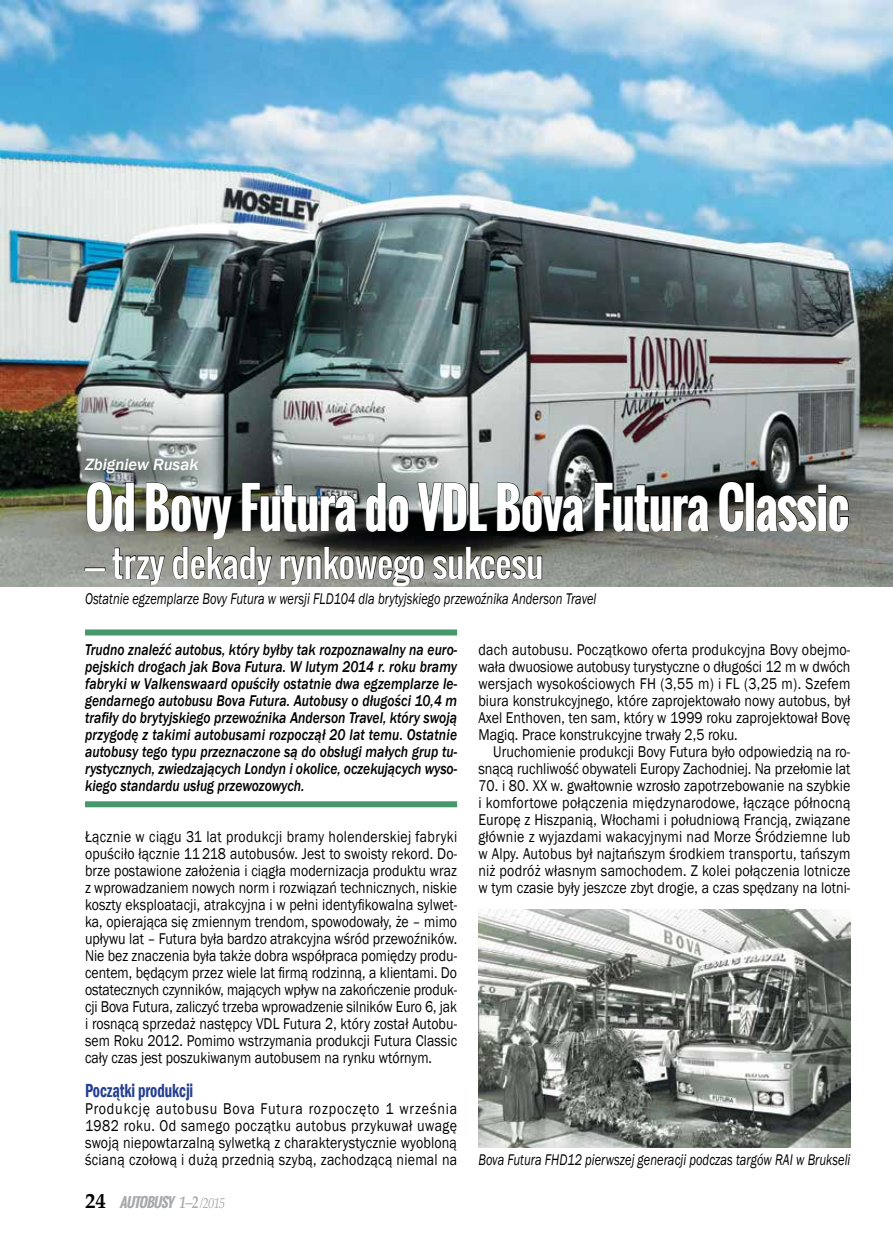
<style>
.page{position:relative;width:893px;height:1251px;background:#fff}
.page>*{position:absolute;margin:0;border:0;box-sizing:border-box;transform-origin:0 0}
.t1{font:700 54px "Oswald";letter-spacing:-.02em;color:#fff;scale:.89 1}
.t2{font:36px "Oswald";letter-spacing:-.01em;color:#fff}
.t3{font:600 condensed 19.5px "Franklin Gothic";letter-spacing:-.005em;color:#25408f;scale:.8 1}
.t4{font:italic 500 16.8px "Franklin Gothic";color:#fff}
.t5{font:16.05px/17px "Franklin Gothic";letter-spacing:.005em;color:#000;text-align:justify;scale:.87 1}
.t6{font:16.05px/17px "Franklin Gothic";letter-spacing:.005em;color:#000;text-align:justify;scale:.86 1}
.t7{font:italic 500 16.05px/17px "Franklin Gothic";color:#000;text-align:justify;scale:.85 1}
.t8{font:italic 15.9px "Franklin Gothic";letter-spacing:.005em;color:#000;scale:.78 1}
.t9{font:italic 700 13.5px "Oswald";color:#a7a9ac}
.s1{font-family:"Arial"}
.s2{font-family:"Palatino Linotype";font-style:normal;font-size:21px;color:#000}
.s3{font-family:"Palatino Linotype";font-size:17.1px}
.s4{font-family:"Palatino Linotype";font-weight:400;font-size:14.85px}
</style>
<div class="page">
<div style="left:85px;top:629px;width:372px;height:6px;background:#469769"></div>
<div style="left:85px;top:801px;width:372px;height:6px;background:#469769"></div>
<img style="left:0;top:0;width:893px;height:586px">
<img style="left:86px;top:481px;width:49px;height:51px">
<svg style="left:146px;top:482px;width:87px;height:57px;background:#3f423a"></svg>
<svg style="left:241px;top:482px;width:116px;height:50px;background:#363a39"></svg>
<svg style="left:366px;top:482px;width:43px;height:50px;background:#494f4e"></svg>
<svg style="left:417px;top:482px;width:71px;height:49px;background:#606463"></svg>
<svg style="left:497px;top:482px;width:87px;height:50px;background:#3b3e3e"></svg>
<svg style="left:594px;top:482px;width:115px;height:50px;background:#242724"></svg>
<svg style="left:719px;top:481px;width:25px;height:51px"></svg>
<div style="left:746px;top:482px;width:8px;height:49px;border:1px solid #000"></div>
<svg style="left:756px;top:484px;width:93px;height:48px;background:#50514b"></svg>
<svg style="left:112px;top:547px;width:53px;height:38px;background:#7f817b"></svg>
<svg style="left:172px;top:546px;width:100px;height:39px;background:#797b74"></svg>
<svg style="left:280px;top:546px;width:145px;height:40px;background:#65665f"></svg>
<svg style="left:432px;top:546px;width:110px;height:33px;background:#5e6059"></svg>
<img style="left:478px;top:909px;width:372px;height:238px">
<p class="t4" style="left:85px;top:453px;width:115px">Zbigniew Rusak</p>
<h1 class="t1" style="left:85px;top:466px;width:860px">Od Bovy Futura do VDL Bova Futura Classic</h1>
<h2 class="t2" style="left:85px;top:536px;width:460px"><span class="s1">–</span> trzy dekady rynkowego sukcesu</h2>
<p class="t8" style="left:85px;top:588px;width:657px">Ostatnie egzemplarze Bovy Futura w wersji FLD104 dla brytyjskiego przewoźnika Anderson Travel</p>
<p class="t7" style="left:85px;top:641px;width:439px">Trudno znaleźć autobus, który byłby tak rozpoznawalny na euro&shy;pejskich drogach jak Bova Futura. W lutym 2014 r. roku bramy fabryki w Valkenswaard opuściły ostatnie dwa egzemplarze le&shy;gendarnego autobusu Bova Futura. Autobusy o długości 10,4 m trafiły do brytyjskiego przewoźnika Anderson Travel, który swoją przygodę z takimi autobusami rozpoczął 20 lat temu. Ostatnie autobusy tego typu przeznaczone są do obsługi małych grup tu&shy;rystycznych, zwiedzających Londyn i okolice, oczekujących wyso&shy;kiego standardu usług przewozowych.</p>
<p class="t6" style="left:85px;top:828px;width:434px">Łącznie w ciągu 31 lat produkcji bramy holenderskiej fabryki opuściło łącznie 11 218 autobusów. Jest to swoisty rekord. Do&shy;brze postawione założenia i ciągła modernizacja produktu wraz z wprowadzaniem nowych norm i rozwiązań technicznych, niskie koszty eksploatacji, atrakcyjna i w pełni identyfikowalna sylwet&shy;ka, opierająca się zmiennym trendom, spowodowały, że – mimo upływu lat – Futura była bardzo atrakcyjna wśród przewoźników.<br>Nie bez znaczenia była także dobra współpraca pomiędzy produ&shy;centem, będącym przez wiele lat firmą rodzinną, a klientami. Do ostatecznych czynników, mających wpływ na zakończenie produk&shy;cji Bova Futura, zaliczyć trzeba wprowadzenie silników Euro 6, jak i rosnącą sprzedaż następcy VDL Futura 2, który został Autobu&shy;sem Roku 2012. Pomimo wstrzymania produkcji Futura Classic cały czas jest poszukiwanym autobusem na rynku wtórnym.</p>
<p class="t3" style="left:85px;top:1076px;width:137px">Początki produkcji</p>
<p class="t5" style="left:85px;top:1099px;width:429px">Produkcję autobusu Bova Futura rozpoczęto 1 września 1982 roku. Od samego początku autobus przykuwał uwagę swoją niepowtarzalną sylwetką z charakterystycznie wyobloną ścianą czołową i dużą przednią szybą, zachodzącą niemal na</p>
<p class="t9" style="left:85px;top:1191px;width:142px"><span class="s2">24</span> AUTOBUSY <span class="s3">1–2</span> <span class="s4">/2015</span></p>
<p class="t5" style="left:478px;top:641px;width:429px">dach autobusu. Początkowo oferta produkcyjna Bovy obejmo&shy;wała dwuosiowe autobusy turystyczne o długości 12 m w dwóch wersjach wysokościowych FH (3,55 m) i FL (3,25 m). Szefem biura konstrukcyjnego, które zaprojektowało nowy autobus, był Axel Enthoven, ten sam, który w 1999 roku zaprojektował Bovę Magiq. Prace konstrukcyjne trwały 2,5 roku.</p>
<p class="t5" style="left:478px;top:743px;width:429px;text-align:right">Uruchomienie produkcji Bovy Futura było odpowiedzią na ro&shy;snącą ruchliwość obywateli Europy Zachodniej. Na przełomie lat</p>
<p class="t5" style="left:478px;top:777px;width:429px">70. i 80. XX w. gwałtownie wzrosło zapotrzebowanie na szybkie i komfortowe połączenia międzynarodowe, łączące północną Europę z Hiszpanią, Włochami i południową Francją, związane głównie z wyjazdami wakacyjnymi nad Morze Śródziemne lub w Alpy. Autobus był najtańszym środkiem transportu, tańszym niż podróż własnym samochodem. Z kolei połączenia lotnicze w tym czasie były jeszcze zbyt drogie, a czas spędzany na lotni-</p>
<p class="t8" style="left:478px;top:1149px;width:478px">Bova Futura FHD12 pierwszej generacji podczas targów RAI w Brukseli</p>
</div>
